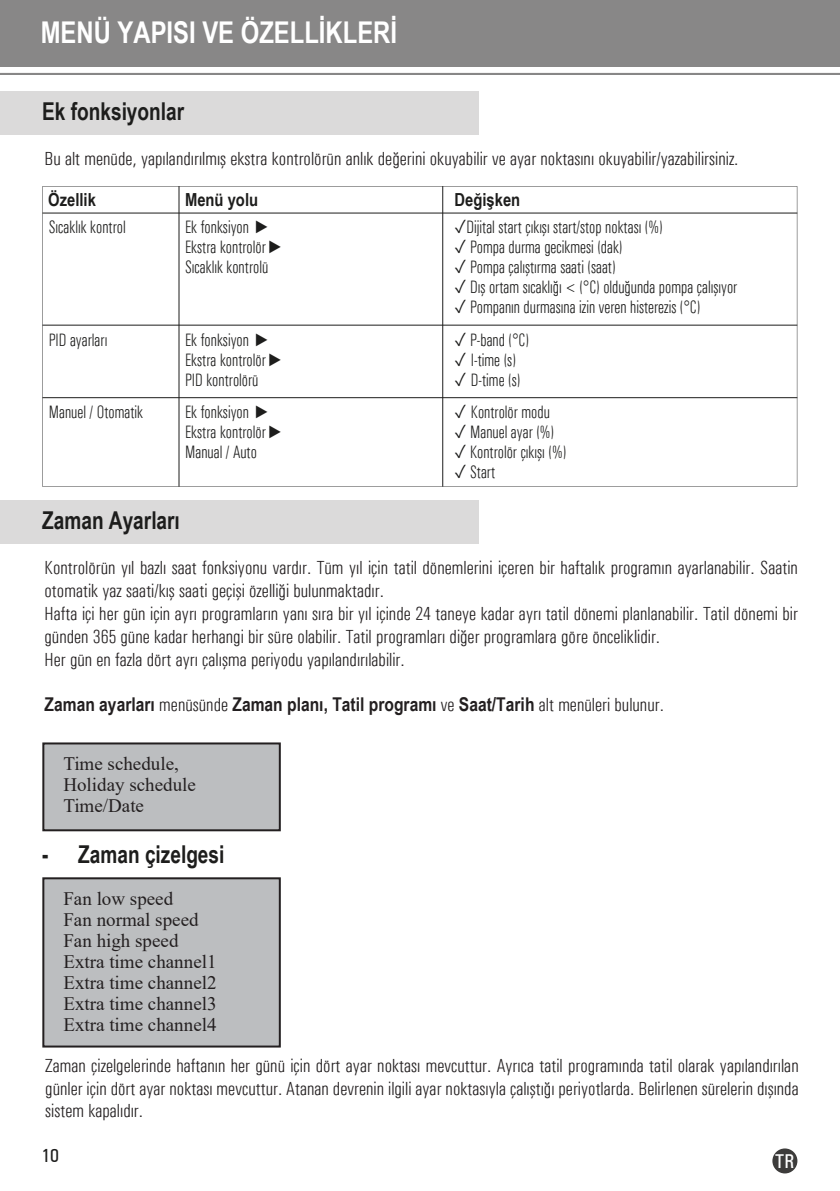
<style>
.page{position:relative;width:840px;height:1191px;background:#fff}
.page>*{position:absolute;margin:0;border:0;box-sizing:border-box;transform-origin:0 0}
.t1{font:700 30px "Arial Narrow";color:#fff}
.t2{font:700 24.6px "Arial Narrow";color:#1d1d1c;scale:.94 1}
.t3{font:500 condensed 20px "Univers";color:#fff}
.t4{font:300 condensed 19px/22.8px "Univers";color:#231f20}
.t5{font:19px/21px "Times New Roman";color:#231f20}
.t6{font:700 19px "Arial Narrow";color:#231f20}
.t7{font:500 condensed 19px "Univers";color:#1d1d1c}
.t8{font:300 condensed 18px/19.8px "Univers";color:#1d1d1c;scale:.89 1}
.t9{font:700 18px "Arial Narrow";color:#1d1d1c}
.s1{font-family:"Arial Narrow";font-weight:400;font-stretch:normal}
.s2{font-family:"Univers";font-weight:300;font-stretch:condensed}
</style>
<div class="page">
<hr style="left:0;top:73px;width:839px;height:2px;background:#888787">
<div style="left:0;top:0;width:839px;height:66px;background:#888787"></div>
<div style="left:0;top:91px;width:478px;height:43px;background:#dbdada"></div>
<div style="left:0;top:500px;width:478px;height:44px;background:#dbdada"></div>
<svg style="left:42px;top:186px;width:754px;height:301px"></svg>
<hr style="left:42px;top:325px;width:754px;height:1px;background:#1d1d1c">
<hr style="left:42px;top:397px;width:754px;height:1px;background:#1d1d1c">
<hr style="left:42px;top:213px;width:754px;height:1px;background:#1d1d1c">
<hr style="left:178px;top:186px;width:1px;height:300px;background:#1d1d1c">
<hr style="left:442px;top:186px;width:1px;height:300px;background:#1d1d1c">
<div style="left:42px;top:742px;width:239px;height:89px;background:#bcbec0;border:2px solid #231f20"></div>
<div style="left:42px;top:877px;width:239px;height:170px;background:#bcbec0;border:2px solid #231f20"></div>
<div style="left:772px;top:1148px;width:25px;height:25px;background:#3d3c3b;border-radius:50%"></div>
<h1 class="t1" style="left:41px;top:9px;width:357px">MENÜ YAPISI VE ÖZELLİKLERİ</h1>
<p class="t2" style="left:42px;top:93px;width:152px">Ek fonksiyonlar</p>
<p class="t4" style="left:45px;top:148px;width:695px">Bu alt menüde, yapılandırılmış ekstra kontrolörün anlık değerini okuyabilir ve ayar noktasını okuyabilir/yazabilirsiniz.</p>
<p class="t9" style="left:48px;top:186px;width:49px">Özellik</p>
<p class="t9" style="left:185px;top:186px;width:74px">Menü yolu</p>
<p class="t8" style="left:185px;top:217px;width:114px">Ek fonksiyon <span class="s1">►<br></span>Ekstra kontrolör <span class="s1">►<br></span>Sıcaklık kontrolü</p>
<p class="t9" style="left:454px;top:186px;width:67px">Değişken</p>
<p class="t8" style="left:49px;top:217px;width:88px">Sıcaklık kontrol</p>
<p class="t8" style="left:454px;top:217px;width:235px">✓Dijital start çıkışı start/stop noktası (%)</p>
<p class="t8" style="left:454px;top:237px;width:190px">✓ Pompa durma gecikmesi (dak)</p>
<p class="t8" style="left:454px;top:257px;width:182px">✓ Pompa çalıştırma saati (saat)</p>
<p class="t8" style="left:454px;top:277px;width:319px">✓ Dış ortam sıcaklığı &lt; (°C) olduğunda pompa çalışıyor</p>
<p class="t8" style="left:454px;top:297px;width:277px">✓ Pompanın durmasına izin veren histerezis (°C)</p>
<p class="t8" style="left:185px;top:330px;width:114px">Ek fonksiyon <span class="s1">►<br></span>Ekstra kontrolör <span class="s1">►<br></span>PID kontrolörü</p>
<p class="t8" style="left:49px;top:330px;width:67px">PID ayarları</p>
<p class="t8" style="left:454px;top:330px;width:85px">✓ P-band (°C)</p>
<p class="t8" style="left:454px;top:350px;width:70px">✓ I-time (s)</p>
<p class="t8" style="left:454px;top:370px;width:75px">✓ D-time (s)</p>
<p class="t8" style="left:185px;top:402px;width:114px">Ek fonksiyon <span class="s1">►<br></span>Ekstra kontrolör <span class="s1">►<br></span>Manual / Auto</p>
<p class="t8" style="left:49px;top:402px;width:107px">Manuel / Otomatik</p>
<p class="t8" style="left:454px;top:402px;width:108px">✓ Kontrolör modu</p>
<p class="t8" style="left:454px;top:422px;width:113px">✓ Manuel ayar (%)</p>
<p class="t8" style="left:454px;top:442px;width:127px">✓ Kontrolör çıkışı (%)</p>
<p class="t8" style="left:454px;top:462px;width:47px">✓ Start</p>
<p class="t2" style="left:42px;top:502px;width:148px">Zaman Ayarları</p>
<p class="t4" style="left:45px;top:557px;width:754px">Kontrolörün yıl bazlı saat fonksiyonu vardır. Tüm yıl için tatil dönemlerini içeren bir haftalık programın ayarlanabilir. Saatin otomatik yaz saati/kış saati geçişi özelliği bulunmaktadır.<br>Hafta içi her gün için ayrı programların yanı sıra bir yıl içinde 24 taneye kadar ayrı tatil dönemi planlanabilir. Tatil dönemi bir günden 365 güne kadar herhangi bir süre olabilir. Tatil programları diğer programlara göre önceliklidir.<br>Her gün en fazla dört ayrı çalışma periyodu yapılandırılabilir.</p>
<p class="t6" style="left:45px;top:690px;width:620px">Zaman ayarları <span class="s2">menüsünde</span> Zaman planı, Tatil programı <span class="s2">ve</span> Saat/Tarih <span class="s2">alt menüleri bulunur.</span></p>
<p class="t5" style="left:63px;top:753px;width:134px">Time schedule,<br>Holiday schedule<br>Time/Date</p>
<p class="t2" style="left:42px;top:835px;width:195px">- Zaman çizelgesi</p>
<p class="t5" style="left:63px;top:887px;width:155px">Fan low speed<br>Fan normal speed<br>Fan high speed<br>Extra time channel1<br>Extra time channel2<br>Extra time channel3<br>Extra time channel4</p>
<p class="t4" style="left:45px;top:1054px;width:754px;text-align:justify">Zaman çizelgelerinde haftanın her günü için dört ayar noktası mevcuttur. Ayrıca tatil programında tatil olarak yapılandırılan günler için dört ayar noktası mevcuttur. Atanan devrenin ilgili ayar noktasıyla çalıştığı periyotlarda. Belirlenen sürelerin dışında sistem kapalıdır.</p>
<p class="t3" style="left:774px;top:1149px;width:21px">TR</p>
<p class="t7" style="left:41px;top:1144px;width:19px">10</p>
</div>
